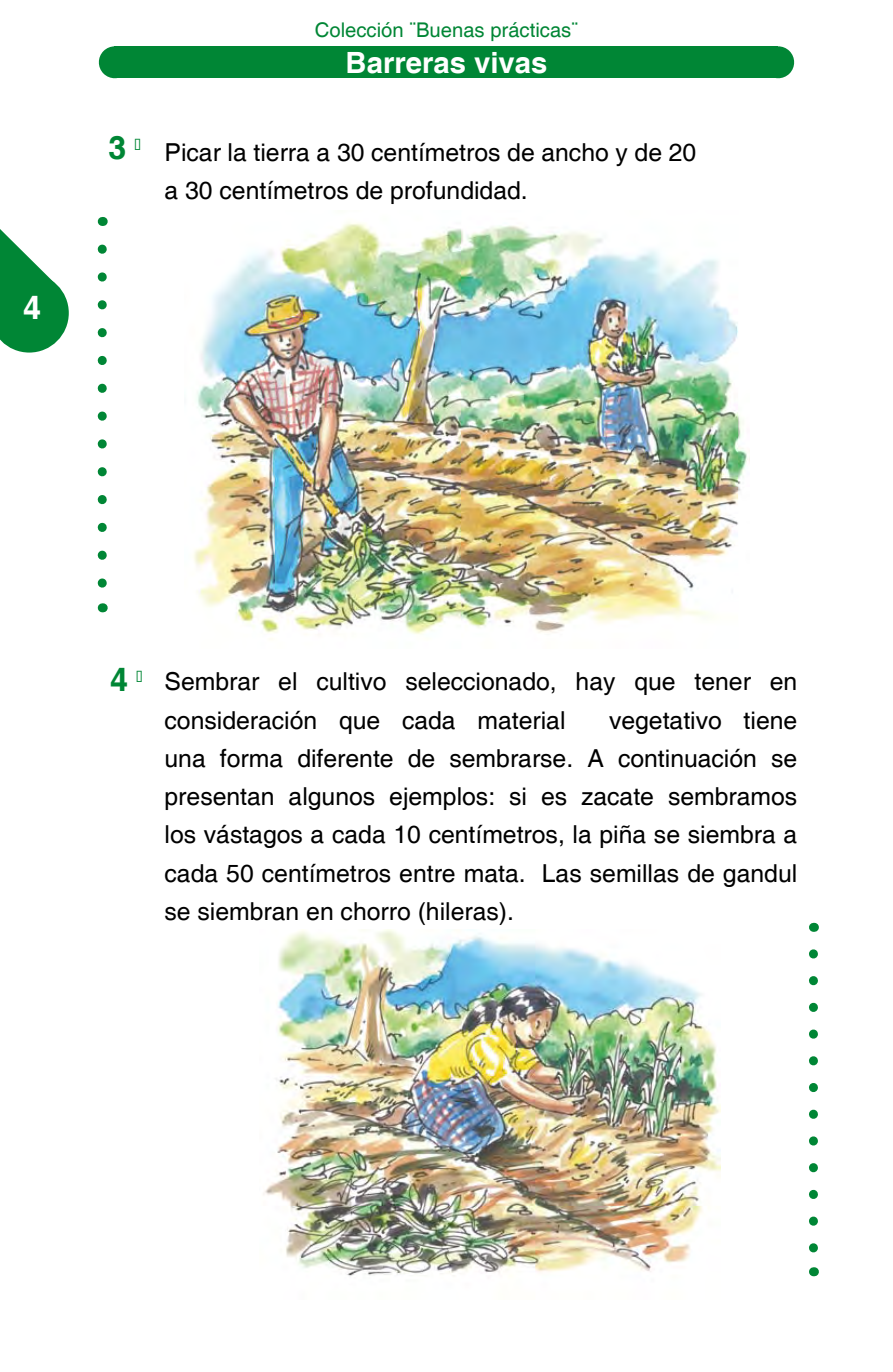
<style>
.page{position:relative;width:893px;height:1372px;background:#fff}
.page>*{position:absolute;margin:0;border:0;box-sizing:border-box;transform-origin:0 0}
.t1{font:700 32.18px "Helvetica";color:#008635}
.t2{font:700 32.18px "Helvetica";color:#fff}
.t3{font:700 29.25px "Helvetica";color:#fff}
.t4{font:24.75px/38.2px "Helvetica";color:#000}
.t5{font:20.25px "Helvetica";color:#008635}
.s1{font-weight:700;font-size:32.18px;color:#008635}
</style>
<div class="page">
<svg style="left:98px;top:46px;width:19px;height:33px"></svg>
<svg style="left:776px;top:46px;width:19px;height:33px"></svg>
<div style="left:115px;top:46px;width:663px;height:32px;background:#008635"></div>
<svg style="left:98px;top:249px;width:9px;height:339px"></svg>
<svg style="left:809px;top:953px;width:9px;height:300px"></svg>
<img style="left:193px;top:222px;width:557px;height:413px">
<img style="left:263px;top:929px;width:458px;height:347px">
<svg style="left:0;top:229px;width:69px;height:123px"></svg>
<h1 class="t2" style="left:23px;top:288px;width:19px">4</h1>
<p class="t5" style="left:315px;top:18px;width:265px">Colección ¨Buenas prácticas¨</p>
<p class="t3" style="left:346px;top:44px;width:203px">Barreras vivas</p>
<h1 class="t1" style="left:108px;top:128px;width:34px">3 <sup>█</sup></h1>
<p class="t4" style="left:165px;top:134px;width:533px">Picar la tierra a 30 centímetros de ancho y de 20 a 30 centímetros de profundidad.</p>
<p class="t4" style="left:165px;top:663px;width:634px;text-indent:-55px"><span class="s1">4</span> <sup>█</sup> Sembrar el cultivo seleccionado, hay que tener en consideración que cada material</p>
<p class="t4" style="left:165px;top:701px;width:634px;text-align:justify;text-indent:444px">vegetativo tiene una forma diferente de sembrarse. A continuación se presentan algunos ejemplos: si es zacate sembramos los vástagos a cada 10 centímetros, la piña se siembra a cada 50 centímetros entre mata. Las semillas de gandul se siembran en chorro (hileras).</p>
</div>
